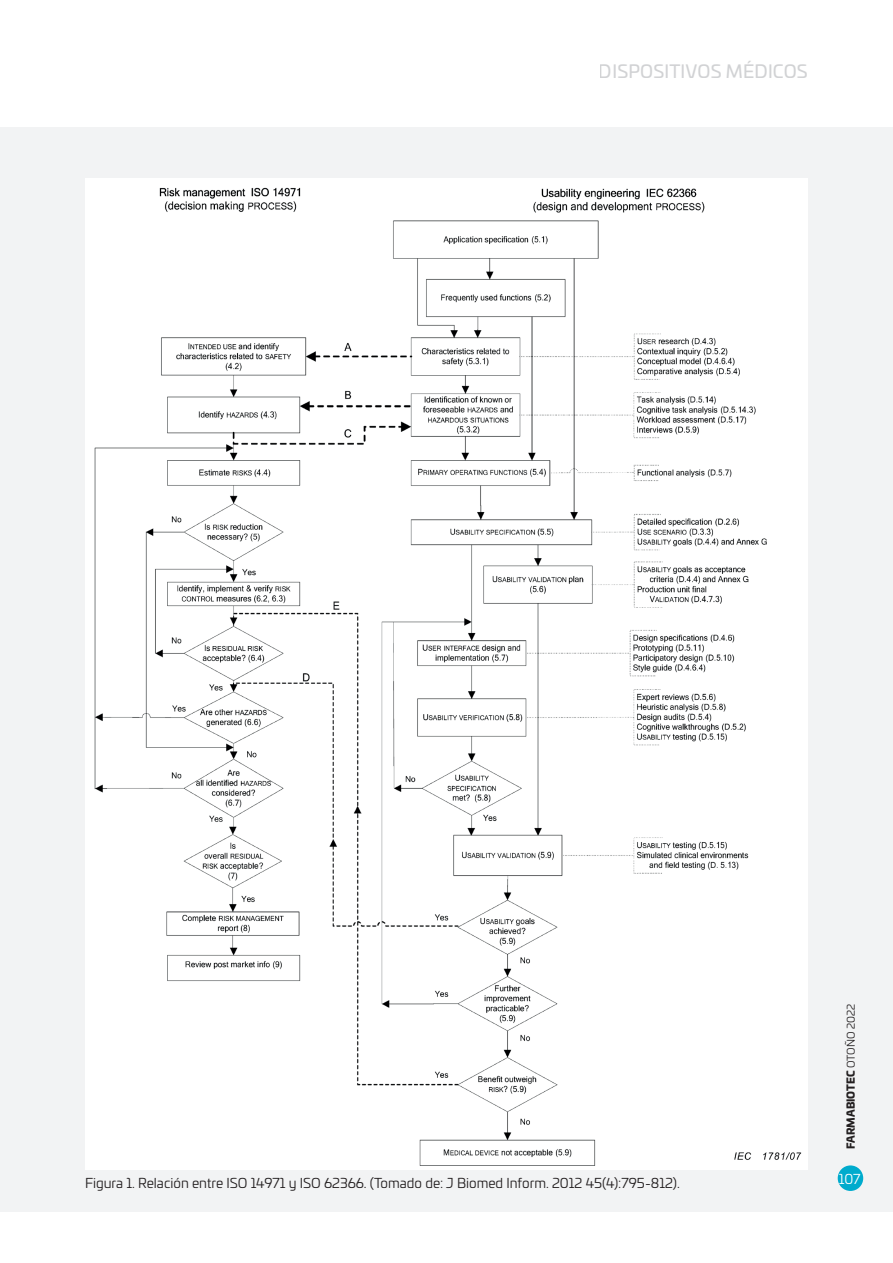
<style>
.page{position:relative;width:893px;height:1263px;background:#fff}
.page>*{position:absolute;margin:0;border:0;box-sizing:border-box;transform-origin:0 0}
.t1{font:18px "Univia Pro";letter-spacing:.01em;color:#d1d2d4}
.t2{font:13.5px "Univia Pro";color:#231f20}
.t3{font:13.5px "Univia Pro";color:#fff}
.t4{font:900 10.5px "Univia Pro";color:#231f20}
.s1{font-weight:400}
</style>
<div class="page">
<div style="left:0;top:128px;width:893px;height:1084px;background:#f2f3f4"></div>
<img style="left:85px;top:178px;width:723px;height:992px">
<div style="left:838px;top:1165px;width:25px;height:26px;background:#00abcd;border-radius:50%"></div>
<h1 class="t1" style="left:599px;top:57px;width:210px">DISPOSITIVOS MÉDICOS</h1>
<p class="t4" style="left:842px;top:1149px;width:146px;rotate:-90deg">FARMABIOTEC <span class="s1">OTOÑO 2022</span></p>
<p class="t2" style="left:85px;top:1173px;width:596px">Figura 1. Relación entre ISO 14971 y ISO 62366. (Tomado de: J Biomed Inform. 2012 45(4):795-812).</p>
<p class="t3" style="left:839px;top:1169px;width:24px">107</p>
</div>
